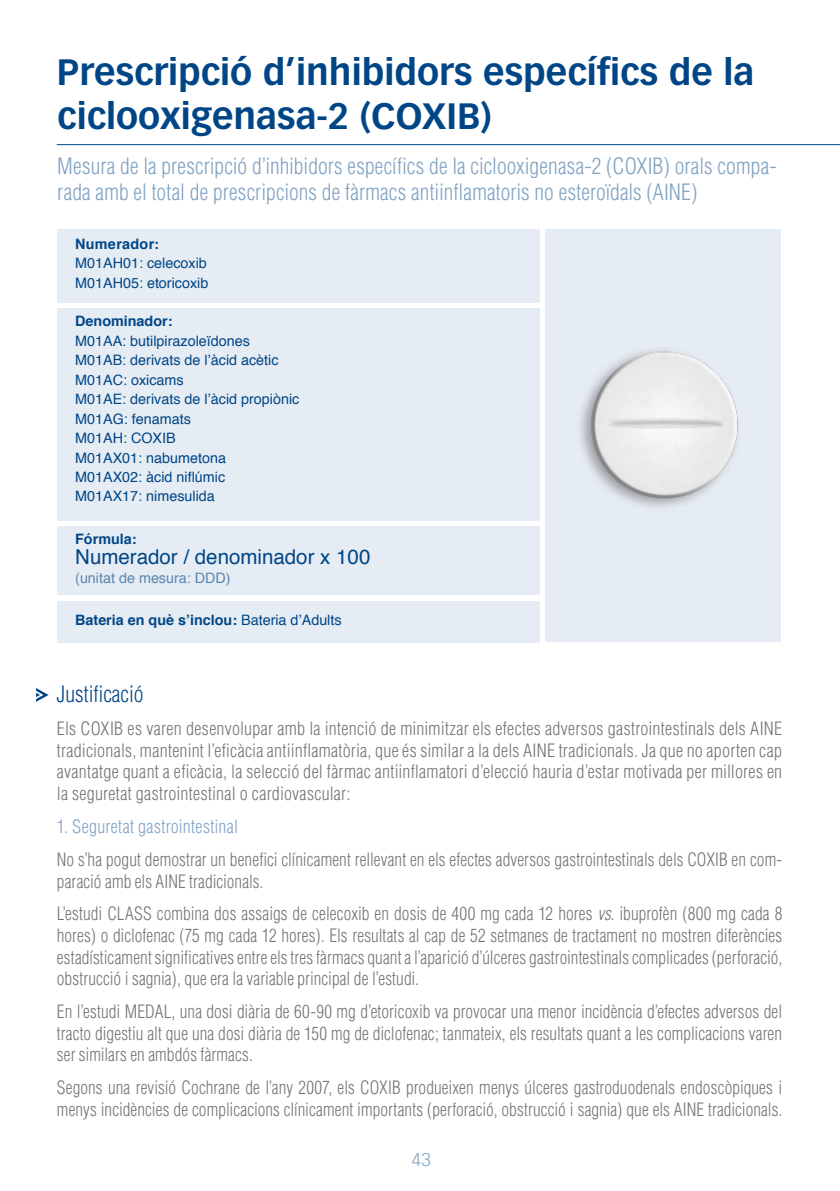
<style>
.page{position:relative;width:840px;height:1191px;background:#fff}
.page>*{position:absolute;margin:0;border:0;box-sizing:border-box;transform-origin:0 0}
.t1{font:700 36px/43.2px "Vectora LH";color:#004687}
.t2{font:300 condensed 22px/26.4px "Helvetica";letter-spacing:.005em;color:#80a2c3}
.t3{font:300 condensed 22px "Helvetica";color:#004687}
.t4{font:20.4px "Helvetica";color:#004687}
.t5{font:300 condensed 18px/21.6px "Helvetica";letter-spacing:.005em;color:#757477;scale:.96 1}
.t6{font:300 condensed 18px/21.6px "Helvetica";letter-spacing:.005em;color:#757477;text-align:justify}
.t7{font:300 condensed 18px "Helvetica";letter-spacing:.015em;color:#80a2c3}
.t8{font:300 18px "Vectora LH";color:#80a2c3}
.t9{font:14.4px/19.4px "Helvetica";color:#004687}
.t10{font:700 14.4px "Helvetica";color:#004687}
.t11{font:14.4px "Helvetica";color:#5987b1}
.t12{font:700 14.4px "Helvetica";letter-spacing:.02em;color:#004687}
.s1{font-weight:400}
.s2{font-style:italic}
</style>
<div class="page">
<div style="left:57px;top:229px;width:483px;height:74px;background:#e6ecf3"></div>
<div style="left:57px;top:601px;width:483px;height:41px;background:#e6ecf3"></div>
<div style="left:57px;top:526px;width:483px;height:68px;background:#e6ecf3"></div>
<div style="left:57px;top:308px;width:483px;height:212px;background:#e6ecf3"></div>
<hr style="left:57px;top:144px;width:782px;height:1px;background:#004687">
<svg style="left:36px;top:688px;width:13px;height:14px"></svg>
<div style="left:545px;top:229px;width:235px;height:413px;background:#e6ecf3"></div>
<img style="left:580px;top:349px;width:158px;height:158px">
<h1 class="t1" style="left:57px;top:51px;width:698px">Prescripció d’inhibidors específics de la ciclooxigenasa-2 (COXIB)</h1>
<p class="t2" style="left:57px;top:153px;width:720px">Mesura de la prescripció d’inhibidors específics de la ciclooxigenasa-2 (COXIB) orals compa&shy;rada amb el total de prescripcions de fàrmacs antiinflamatoris no esteroïdals (AINE)</p>
<p class="t12" style="left:75px;top:232px;width:85px">Numerador:</p>
<p class="t9" style="left:75px;top:254px;width:135px">M01AH01: celecoxib<br>M01AH05: etoricoxib</p>
<p class="t10" style="left:75px;top:309px;width:99px">Denominador:</p>
<p class="t9" style="left:75px;top:331px;width:225px">M01AA: butilpirazoleïdones<br>M01AB: derivats de l’àcid acètic<br>M01AC: oxicams<br>M01AE: derivats de l’àcid propiònic<br>M01AG: fenamats<br>M01AH: COXIB<br>M01AX01: nabumetona<br>M01AX02: àcid niflúmic<br>M01AX17: nimesulida</p>
<p class="t10" style="left:75px;top:527px;width:63px">Fórmula:</p>
<p class="t4" style="left:75px;top:541px;width:296px">Numerador / denominador x 100</p>
<p class="t11" style="left:75px;top:567px;width:157px">(unitat de mesura: DDD)</p>
<p class="t10" style="left:75px;top:608px;width:268px">Bateria en què s’inclou: <span class="s1">Bateria d’Adults</span></p>
<p class="t3" style="left:57px;top:680px;width:88px">Justificació</p>
<p class="t6" style="left:57px;top:717px;width:726px">Els COXIB es varen desenvolupar amb la intenció de minimitzar els efectes adversos gastrointestinals dels AINE tradicionals, mantenint l’eficàcia antiinflamatòria, que és similar a la dels AINE tradicionals. Ja que no aporten cap avantatge quant a eficàcia, la selecció del fàrmac antiinflamatori d’elecció hauria d’estar motivada per millores en la seguretat gastrointestinal o cardiovascular:</p>
<p class="t7" style="left:57px;top:815px;width:183px">1. Seguretat gastrointestinal</p>
<p class="t5" style="left:57px;top:848px;width:756px">No s’ha pogut demostrar un benefici clínicament rellevant en els efectes adversos gastrointestinals dels COXIB en com&shy;paració amb els AINE tradicionals.</p>
<p class="t5" style="left:57px;top:903px;width:756px;text-align:justify">L’estudi CLASS combina dos assaigs de celecoxib en dosis de 400 mg cada 12 hores <span class="s2">vs.</span> ibuprofèn (800 mg cada 8 hores) o diclofenac (75 mg cada 12 hores). Els resultats al cap de 52 setmanes de tractament no mostren diferències estadísticament significatives entre els tres fàrmacs quant a l’aparició d’úlceres gastrointestinals complicades (perforació, obstrucció i sagnia), que era la variable principal de l’estudi.</p>
<p class="t5" style="left:57px;top:1000px;width:756px;text-align:justify">En l’estudi MEDAL, una dosi diària de 60-90 mg d’etoricoxib va provocar una menor incidència d’efectes adversos del tracto digestiu alt que una dosi diària de 150 mg de diclofenac; tanmateix, els resultats quant a les complicacions varen ser similars en ambdós fàrmacs.</p>
<p class="t5" style="left:57px;top:1077px;width:756px">Segons una revisió Cochrane de l’any 2007, els COXIB produeixen menys úlceres gastroduodenals endoscòpiques i menys incidències de complicacions clínicament importants (perforació, obstrucció i sagnia) que els AINE tradicionals.</p>
<p class="t8" style="left:412px;top:1149px;width:20px">43</p>
</div>
